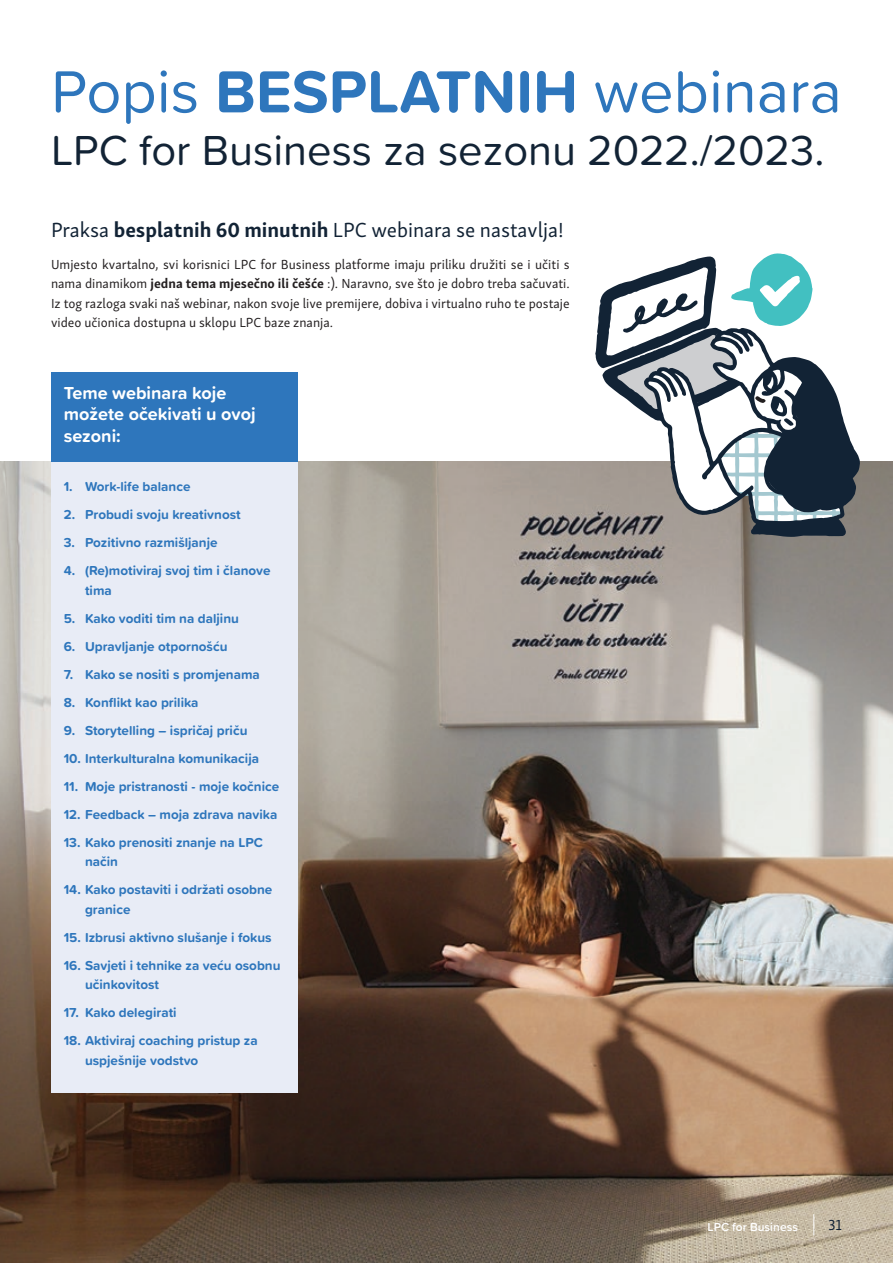
<style>
.page{position:relative;width:893px;height:1263px;background:#fff}
.page>*{position:absolute;margin:0;border:0;box-sizing:border-box;transform-origin:0 0}
.Naslov_01{font:61.5px "Proxima Soft";color:#2e76bc}
.Naslov_01-2{font:43.5px "Proxima Soft";color:#122335}
.Istaknuti_tekst_01{font:21px "Skolar Sans Latn";color:#122335}
.Podnaslovi_01{font:700 18px/21.6px "Proxima Soft";color:#fff}
.t1{font:15px "Skolar Sans Latn";color:#122335}
.Tekst_01{font:700 13.5px/19.5px "Proxima Soft";color:#2e76bc}
.Tekst_01-2{font:13.5px/19.5px "Skolar Sans Latn";color:#231f20;text-align:justify}
.t2{font:600 12px "Proxima Soft";color:#fff}
.s1{font-weight:700}
</style>
<div class="page">
<img style="left:0;top:461px;width:893px;height:802px">
<div style="left:51px;top:461px;width:247px;height:631px;background:#e8ecf6"></div>
<div style="left:51px;top:372px;width:247px;height:89px;background:#2e76bc"></div>
<svg style="left:595px;top:253px;width:268px;height:283px"></svg>
<svg style="left:813px;top:1214px;width:1px;height:21px"></svg>
<p class="Naslov_01" style="left:51px;top:46px;width:792px">Popis <span class="s1">BESPLATNIH</span> webinara</p>
<p class="Naslov_01-2" style="left:51px;top:117px;width:775px">LPC for Business za sezonu 2022./2023.</p>
<p class="Istaknuti_tekst_01" style="left:51px;top:214px;width:514px">Praksa <span class="s1">besplatnih 60 minutnih</span> LPC webinara se nastavlja!</p>
<p class="Tekst_01-2" style="left:51px;top:253px;width:520px">Umjesto kvartalno, svi korisnici LPC for Business platforme imaju priliku družiti se i učiti s nama dinamikom <span class="s1">jedna tema mjesečno ili češće</span> :). Naravno, sve što je dobro treba sačuvati.<br>Iz tog razloga svaki naš webinar, nakon svoje live premijere, dobiva i virtualno ruho te postaje video učionica dostupna u sklopu LPC baze znanja.</p>
<p class="Podnaslovi_01" style="left:64px;top:381px;width:193px">Teme webinara koje možete očekivati u ovoj sezoni:</p>
<p class="Tekst_01" style="left:64px;top:476px;width:128px">1. Work-life balance</p>
<p class="Tekst_01" style="left:64px;top:504px;width:178px">2. Probudi svoju kreativnost</p>
<p class="Tekst_01" style="left:64px;top:532px;width:155px">3. Pozitivno razmišljanje</p>
<p class="Tekst_01" style="left:85px;top:560px;width:187px;text-indent:-21px">4. (Re)motiviraj svoj tim i članove tima</p>
<p class="Tekst_01" style="left:64px;top:608px;width:177px">5. Kako voditi tim na daljinu</p>
<p class="Tekst_01" style="left:64px;top:636px;width:165px">6. Upravljanje otpornošću</p>
<p class="Tekst_01" style="left:64px;top:664px;width:198px">7. Kako se nositi s promjenama</p>
<p class="Tekst_01" style="left:64px;top:692px;width:136px">8. Konflikt kao prilika</p>
<p class="Tekst_01" style="left:64px;top:720px;width:185px">9. Storytelling – ispričaj priču</p>
<p class="Tekst_01" style="left:64px;top:748px;width:197px">10. Interkulturalna komunikacija</p>
<p class="Tekst_01" style="left:64px;top:776px;width:217px">11. Moje pristranosti - moje kočnice</p>
<p class="Tekst_01" style="left:64px;top:804px;width:215px">12. Feedback – moja zdrava navika</p>
<p class="Tekst_01" style="left:85px;top:832px;width:179px;text-indent:-21px">13. Kako prenositi znanje na LPC način</p>
<p class="Tekst_01" style="left:85px;top:879px;width:189px;text-indent:-21px">14. Kako postaviti i održati osobne granice</p>
<p class="Tekst_01" style="left:64px;top:927px;width:209px">15. Izbrusi aktivno slušanje i fokus</p>
<p class="Tekst_01" style="left:85px;top:955px;width:197px;text-indent:-21px">16. Savjeti i tehnike za veću osobnu učinkovitost</p>
<p class="Tekst_01" style="left:64px;top:1002px;width:114px">17. Kako delegirati</p>
<p class="Tekst_01" style="left:85px;top:1030px;width:174px;text-indent:-21px">18. Aktiviraj coaching pristup za uspješnije vodstvo</p>
<p class="t2" style="left:708px;top:1217px;width:92px">LPC for Business</p>
<p class="t1" style="left:828px;top:1214px;width:15px">31</p>
</div>
